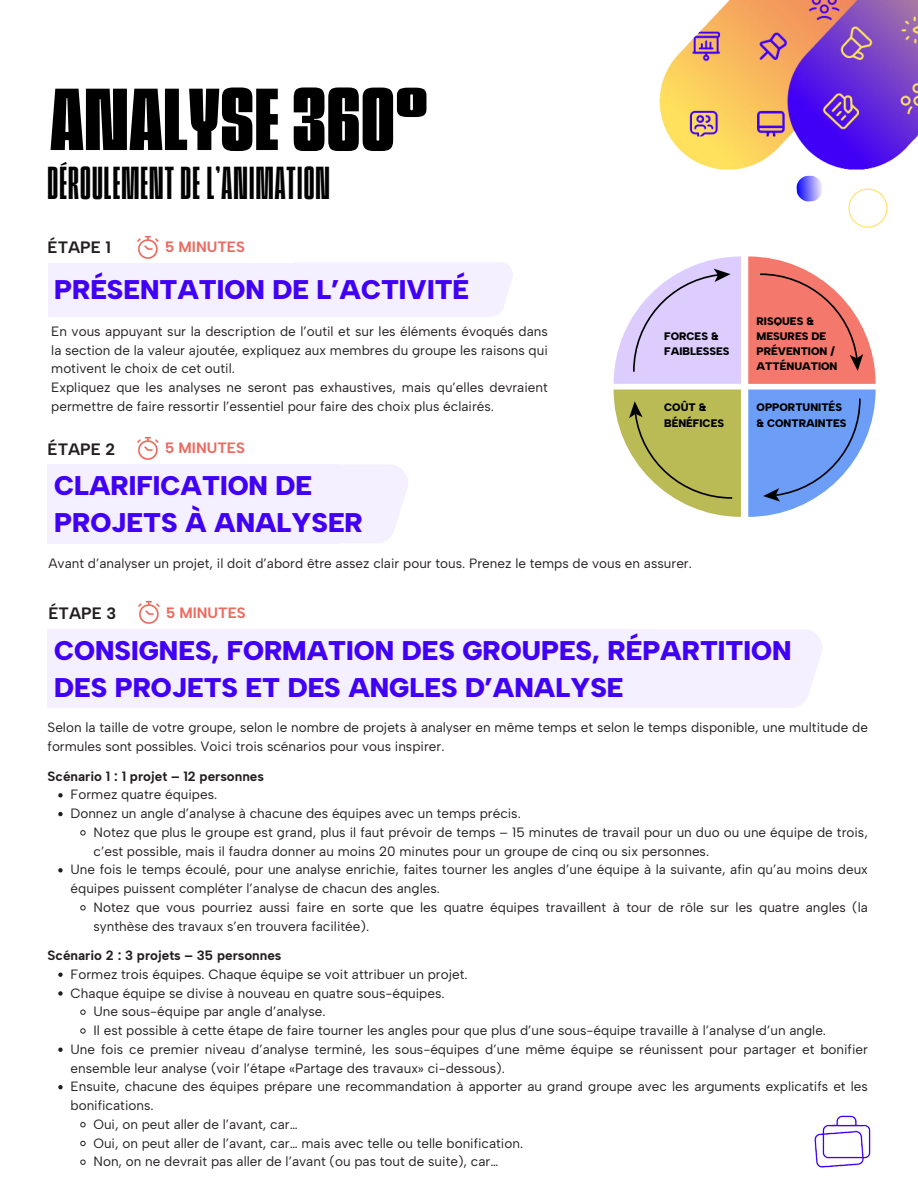
<style>
.page{position:relative;width:918px;height:1188px;background:#fff}
.page>*{position:absolute;margin:0;border:0;box-sizing:border-box;transform-origin:0 0}
.t1{font:600 82.5px "Superlumina";letter-spacing:.015em;color:#000}
.t2{font:43.35px "Superlumina";letter-spacing:.03em;color:#000}
.t3{font:900 27px/37.2px "Albert Sans";color:#4100f6}
.t4{font:700 16.5px "Albert Sans";color:#231f20}
.t5{font:700 15px "Albert Sans";color:#ec6a5f}
.t6{font:13.5px/18.8px "Albert Sans";color:#231f20}
.t7{font:700 13.5px "Albert Sans";color:#231f20}
.t8{font:900 10.95px/15.1px "Albert Sans";color:#000}
</style>
<div class="page">
<img style="left:659px;top:0;width:259px;height:212px">
<img style="left:137px;top:235px;width:22px;height:24px">
<div style="left:48px;top:263px;width:260px;height:54px;background:#f5f0ff"></div>
<div style="left:294px;top:262px;width:219px;height:55px;background:#f5f0ff"></div>
<img style="left:137px;top:436px;width:22px;height:24px">
<div style="left:48px;top:464px;width:292px;height:80px;background:#f5f0ff"></div>
<svg style="left:340px;top:465px;width:68px;height:78px"></svg>
<img style="left:138px;top:600px;width:22px;height:24px">
<div style="left:632px;top:629px;width:190px;height:79px;background:#f5f0ff"></div>
<div style="left:48px;top:629px;width:584px;height:79px;background:#f5f0ff"></div>
<svg style="left:58px;top:793px;width:5px;height:5px"></svg>
<svg style="left:58px;top:812px;width:5px;height:4px"></svg>
<svg style="left:80px;top:830px;width:6px;height:6px"></svg>
<svg style="left:58px;top:868px;width:5px;height:5px"></svg>
<svg style="left:80px;top:905px;width:6px;height:6px"></svg>
<svg style="left:58px;top:973px;width:5px;height:4px"></svg>
<svg style="left:58px;top:991px;width:5px;height:5px"></svg>
<svg style="left:80px;top:1009px;width:6px;height:6px"></svg>
<svg style="left:80px;top:1028px;width:6px;height:6px"></svg>
<svg style="left:58px;top:1048px;width:5px;height:4px"></svg>
<svg style="left:58px;top:1085px;width:5px;height:4px"></svg>
<svg style="left:80px;top:1122px;width:6px;height:6px"></svg>
<svg style="left:80px;top:1141px;width:6px;height:5px"></svg>
<svg style="left:80px;top:1159px;width:6px;height:6px"></svg>
<svg style="left:848px;top:189px;width:39px;height:39px"></svg>
<svg style="left:796px;top:175px;width:27px;height:27px"></svg>
<svg style="left:614px;top:390px;width:127px;height:127px"></svg>
<svg style="left:614px;top:256px;width:127px;height:128px"></svg>
<svg style="left:748px;top:256px;width:127px;height:128px"></svg>
<svg style="left:748px;top:390px;width:127px;height:127px"></svg>
<img style="left:814px;top:1115px;width:57px;height:53px">
<p class="t1" style="left:50px;top:71px;width:379px">ANALYSE 360º</p>
<h2 class="t2" style="left:48px;top:157px;width:284px">DÉROULEMENT DE L’ANIMATION</h2>
<p class="t4" style="left:48px;top:238px;width:65px">ÉTAPE 1</p>
<p class="t5" style="left:165px;top:238px;width:81px">5 MINUTES</p>
<p class="t3" style="left:54px;top:271px;width:417px">PRÉSENTATION DE L’ACTIVITÉ</p>
<h5 class="t6" style="left:51px;top:322px;width:498px;text-align:justify">En vous appuyant sur la description de l’outil et sur les éléments évoqués dans la section de la valeur ajoutée, expliquez aux membres du groupe les raisons qui motivent le choix de cet outil.</h5>
<h5 class="t6" style="left:51px;top:378px;width:498px">Expliquez que les analyses ne seront pas exhaustives, mais qu’elles devraient permettre de faire ressortir l’essentiel pour faire des choix plus éclairés.</h5>
<p class="t8" style="left:664px;top:328px;width:67px">FORCES &amp;<br>FAIBLESSES</p>
<p class="t8" style="left:757px;top:313px;width:82px">RISQUES &amp;<br>MESURES DE<br>PRÉVENTION /<br>ATTÉNUATION</p>
<p class="t8" style="left:664px;top:400px;width:62px">COÛT &amp;<br>BÉNÉFICES</p>
<p class="t8" style="left:757px;top:400px;width:91px">OPPORTUNITÉS &amp; CONTRAINTES</p>
<p class="t4" style="left:48px;top:439px;width:69px">ÉTAPE 2</p>
<p class="t5" style="left:165px;top:439px;width:81px">5 MINUTES</p>
<h4 class="t3" style="left:54px;top:467px;width:310px">CLARIFICATION DE<br>PROJETS À ANALYSER</h4>
<p class="t6" style="left:49px;top:554px;width:645px">Avant d’analyser un projet, il doit d’abord être assez clair pour tous. Prenez le temps de vous en assurer.</p>
<h5 class="t4" style="left:49px;top:603px;width:69px">ÉTAPE 3</h5>
<p class="t5" style="left:166px;top:604px;width:81px">5 MINUTES</p>
<h5 class="t3" style="left:54px;top:631px;width:739px">CONSIGNES, FORMATION DES GROUPES, RÉPARTITION<br>DES PROJETS ET DES ANGLES D’ANALYSE</h5>
<p class="t6" style="left:48px;top:718px;width:822px">Selon la taille de votre groupe, selon le nombre de projets à analyser en même temps et selon le temps disponible, une multitude de formules sont possibles. Voici trois scénarios pour vous inspirer.</p>
<h4 class="t7" style="left:48px;top:768px;width:218px">Scénario 1 : 1 projet – 12 personnes</h4>
<p class="t6" style="left:71px;top:785px;width:148px">Formez quatre équipes.</p>
<p class="t6" style="left:71px;top:804px;width:452px">Donnez un angle d’analyse à chacune des équipes avec un temps précis.</p>
<h5 class="t6" style="left:94px;top:823px;width:776px">Notez que plus le groupe est grand, plus il faut prévoir de temps – 15 minutes de travail pour un duo ou une équipe de trois, c’est possible, mais il faudra donner au moins 20 minutes pour un groupe de cinq ou six personnes.</h5>
<h5 class="t6" style="left:71px;top:860px;width:799px">Une fois le temps écoulé, pour une analyse enrichie, faites tourner les angles d’une équipe à la suivante, afin qu’au moins deux équipes puissent compléter l’analyse de chacun des angles.</h5>
<p class="t6" style="left:94px;top:898px;width:776px">Notez que vous pourriez aussi faire en sorte que les quatre équipes travaillent à tour de rôle sur les quatre angles (la synthèse des travaux s’en trouvera facilitée).</p>
<h4 class="t7" style="left:48px;top:947px;width:235px">Scénario 2 : 3 projets – 35 personnes</h4>
<p class="t6" style="left:71px;top:965px;width:399px">Formez trois équipes. Chaque équipe se voit attribuer un projet.</p>
<h6 class="t6" style="left:71px;top:983px;width:376px">Chaque équipe se divise à nouveau en quatre sous-équipes.</h6>
<p class="t6" style="left:94px;top:1002px;width:233px">Une sous-équipe par angle d’analyse.</p>
<p class="t6" style="left:94px;top:1021px;width:734px">Il est possible à cette étape de faire tourner les angles pour que plus d’une sous-équipe travaille à l’analyse d’un angle.</p>
<p class="t6" style="left:71px;top:1040px;width:799px">Une fois ce premier niveau d’analyse terminé, les sous-équipes d’une même équipe se réunissent pour partager et bonifier ensemble leur analyse (voir l’étape «Partage des travaux» ci-dessous).</p>
<p class="t6" style="left:71px;top:1077px;width:799px">Ensuite, chacune des équipes prépare une recommandation à apporter au grand groupe avec les arguments explicatifs et les bonifications.</p>
<p class="t6" style="left:94px;top:1115px;width:206px">Oui, on peut aller de l’avant, car…</p>
<h6 class="t6" style="left:94px;top:1133px;width:431px">Oui, on peut aller de l’avant, car… mais avec telle ou telle bonification.</h6>
<p class="t6" style="left:94px;top:1152px;width:406px">Non, on ne devrait pas aller de l’avant (ou pas tout de suite), car…</p>
</div>
